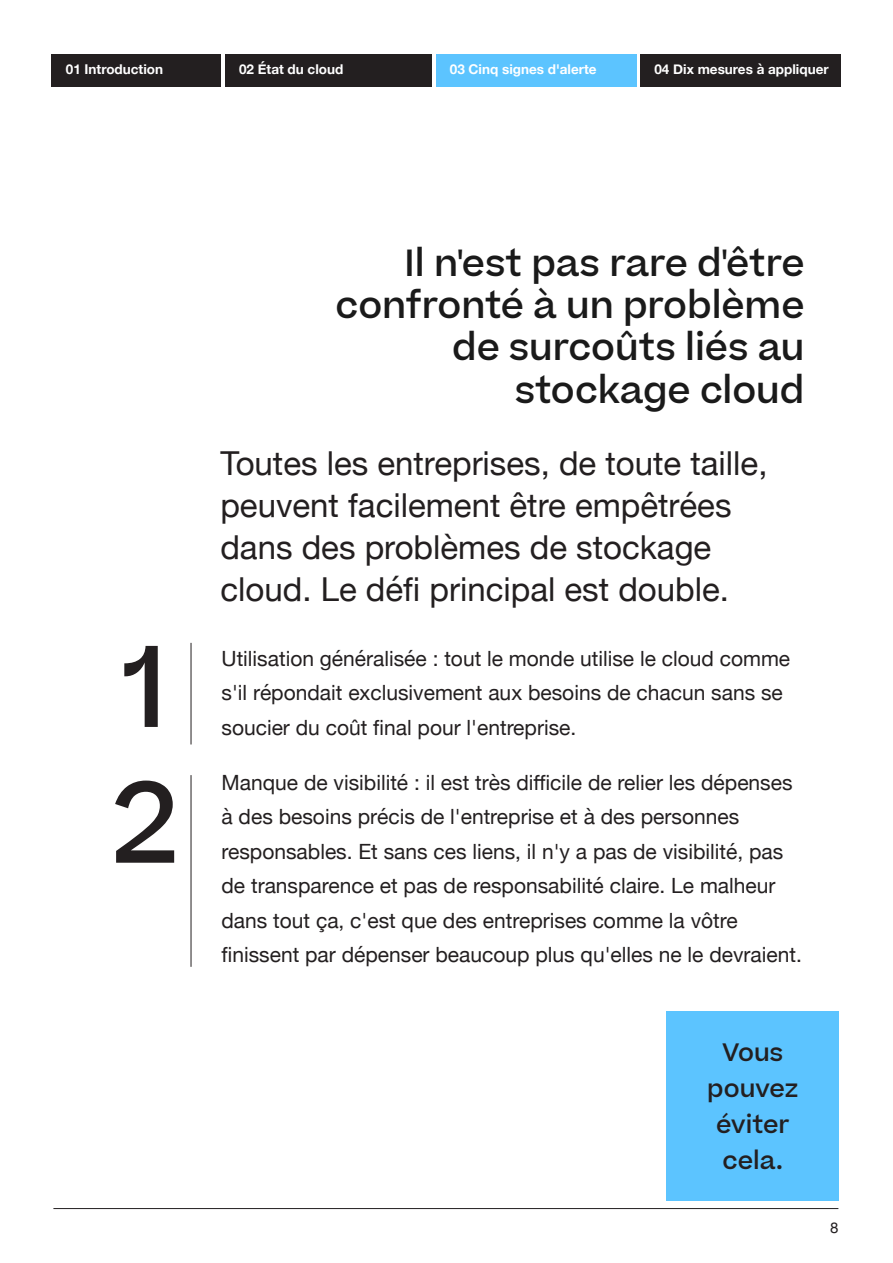
<style>
.page{position:relative;width:893px;height:1263px;background:#fff}
.page>*{position:absolute;margin:0;border:0;box-sizing:border-box;transform-origin:0 0}
.t1{font:500 111px/135.8px "Beatrice";color:#231f20}
.t2{font:500 36px/42px "Beatrice";color:#1a1a1a;text-align:right}
.t3{font:33px/42px "Helvetica Neue";color:#231f20}
.t4{font:500 24px/36px "Beatrice";color:#231f20;text-align:center}
.t5{font:21px/34.5px "Helvetica Neue";color:#231f20}
.t6{font:15px "Helvetica Neue";color:#231f20}
.t7{font:700 13.5px "Helvetica Neue";color:#fff}
</style>
<div class="page">
<hr style="left:53px;top:1208px;width:785px;height:1px;background:#231f20">
<hr style="left:191px;top:643px;width:1px;height:101px;background:#231f20">
<hr style="left:191px;top:775px;width:1px;height:192px;background:#231f20">
<div style="left:666px;top:1011px;width:172px;height:190px;background:#5cc4ff"></div>
<div style="left:52px;top:54px;width:169px;height:32px;background:#231f20"></div>
<div style="left:225px;top:54px;width:207px;height:32px;background:#231f20"></div>
<div style="left:436px;top:54px;width:200px;height:32px;background:#5cc4ff"></div>
<div style="left:640px;top:54px;width:201px;height:32px;background:#231f20"></div>
<p class="t7" style="left:66px;top:59px;width:99px">01 Introduction</p>
<p class="t7" style="left:239px;top:59px;width:106px">02 État du cloud</p>
<p class="t7" style="left:450px;top:59px;width:148px">03 Cinq signes d'alerte</p>
<p class="t7" style="left:654px;top:59px;width:176px">04 Dix mesures à appliquer</p>
<h2 class="t2" style="left:336px;top:242px;width:470px">Il n'est pas rare d'être confronté à un problème de surcoûts liés au stockage cloud</h2>
<h1 class="t1" style="left:111px;top:618px;width:68px">1<br>2</h1>
<h3 class="t3" style="left:220px;top:444px;width:549px">Toutes les entreprises, de toute taille, peuvent facilement être empêtrées dans des problèmes de stockage cloud. Le défi principal est double.</h3>
<p class="t5" style="left:222px;top:642px;width:570px">Utilisation généralisée : tout le monde utilise le cloud comme s'il répondait exclusivement aux besoins de chacun sans se soucier du coût final pour l'entreprise.</p>
<p class="t5" style="left:222px;top:766px;width:582px">Manque de visibilité : il est très difficile de relier les dépenses à des besoins précis de l'entreprise et à des personnes responsables. Et sans ces liens, il n'y a pas de visibilité, pas de transparence et pas de responsabilité claire. Le malheur dans tout ça, c'est que des entreprises comme la vôtre finissent par dépenser beaucoup plus qu'elles ne le devraient.</p>
<p class="t4" style="left:707px;top:1034px;width:93px">Vous pouvez éviter cela.</p>
<p class="t6" style="left:830px;top:1217px;width:10px">8</p>
</div>
